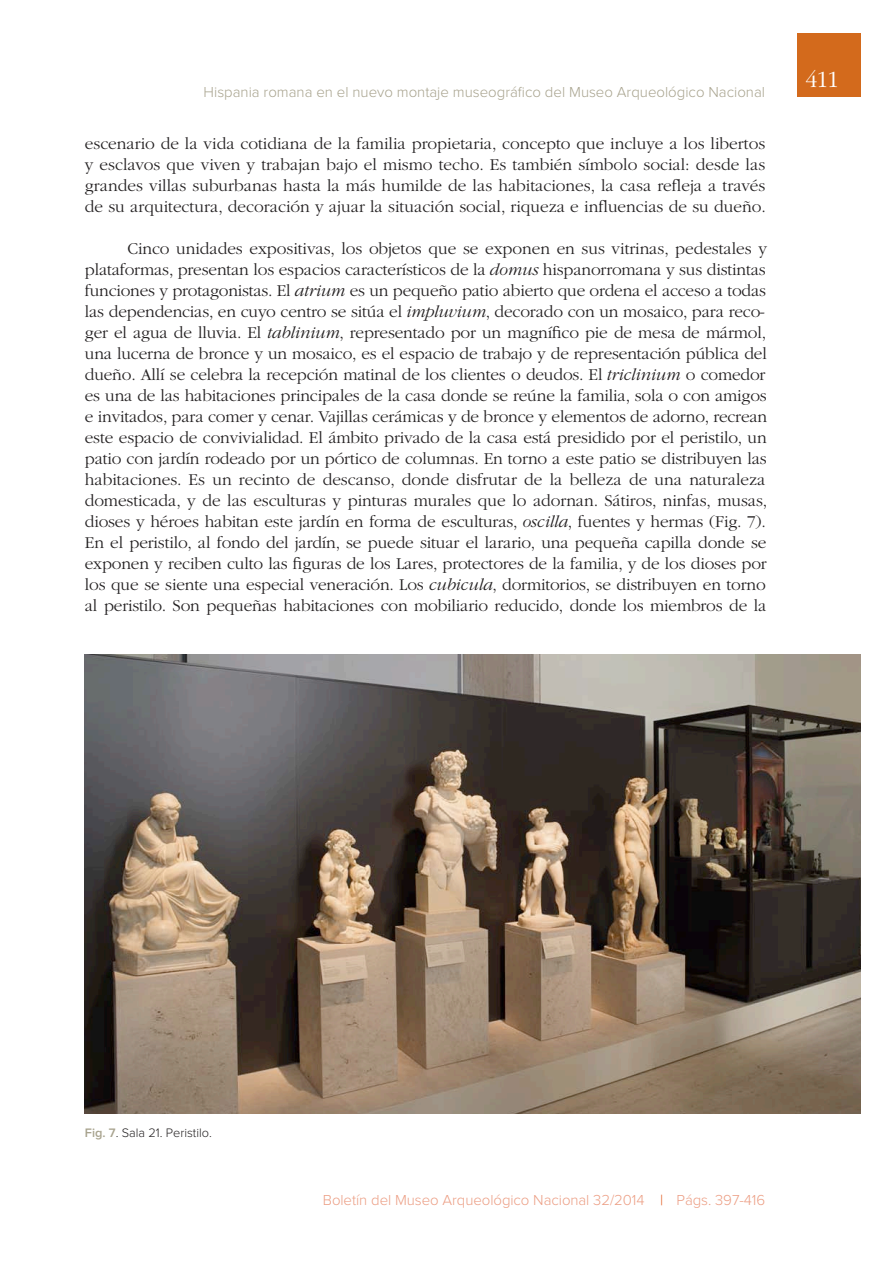
<style>
.page{position:relative;width:893px;height:1263px;background:#fff}
.page>*{position:absolute;margin:0;border:0;box-sizing:border-box;transform-origin:0 0}
.t1{font:300 24px "ITC Garamond Std";color:#fff}
.t2{font:300 17.25px/21px "ITC Garamond Std";letter-spacing:-.01em;color:#232021;text-align:justify}
.t3{font:300 15px "Proxima Nova";color:#a8a38e}
.t4{font:300 15px "Proxima Nova";letter-spacing:-.005em;color:#ec9e84}
.t5{font:300 12.75px "Proxima Nova";color:#232021}
.s1{font-style:italic}
.s2{font-weight:600;color:#a8a38e}
.s3{color:#e05517}
</style>
<div class="page">
<div style="left:797px;top:33px;width:64px;height:64px;background:#d36a1c"></div>
<img style="left:85px;top:655px;width:776px;height:459px">
<p class="t3" style="left:204px;top:85px;width:563px">Hispania romana en el nuevo montaje museográfico del Museo Arqueológico Nacional</p>
<p class="t2" style="left:85px;top:135px;width:682px">escenario de la vida cotidiana de la familia propietaria, concepto que incluye a los libertos y esclavos que viven y trabajan bajo el mismo techo. Es también símbolo social: desde las grandes villas suburbanas hasta la más humilde de las habitaciones, la casa refleja a través de su arquitectura, decoración y ajuar la situación social, riqueza e influencias de su dueño.</p>
<p class="t2" style="left:85px;top:240px;width:684px;text-align:left;text-indent:43px">Cinco unidades expositivas, los objetos que se exponen en sus vitrinas, pedestales y plataformas, presentan los espacios característicos de la <span class="s1">domus</span> hispanorromana y sus distintas funciones y protagonistas. El <span class="s1">atrium</span> es un pequeño patio abierto que ordena el acceso a todas las dependencias, en cuyo centro se sitúa el <span class="s1">impluvium</span>, decorado con un mosaico, para reco&shy;ger el agua de lluvia. El <span class="s1">tablinium</span>, representado por un magnífico pie de mesa de mármol, una lucerna de bronce y un mosaico, es el espacio de trabajo y de representación pública del dueño. Allí se celebra la recepción matinal de los clientes o deudos. El <span class="s1">triclinium</span> o comedor es una de las habitaciones principales de la casa donde se reúne la familia, sola o con amigos e invitados, para comer y cenar. Vajillas cerámicas y de bronce y elementos de adorno, recrean este espacio de convivialidad. El ámbito privado de la casa está presidido por el peristilo, un patio con jardín rodeado por un pórtico de columnas. En torno a este patio se distribuyen las habitaciones. Es un recinto de descanso, donde disfrutar de la belleza de una naturaleza domesticada, y de las esculturas y pinturas murales que lo adornan. Sátiros, ninfas, musas, dioses y héroes habitan este jardín en forma de esculturas, <span class="s1">oscilla</span>, fuentes y hermas (Fig. 7).<br>En el peristilo, al fondo del jardín, se puede situar el larario, una pequeña capilla donde se exponen y reciben culto las figuras de los Lares, protectores de la familia, y de los dioses por los que se siente una especial veneración. Los <span class="s1">cubicula</span>, dormitorios, se distribuyen en torno al peristilo. Son pequeñas habitaciones con mobiliario reducido, donde los miembros de la</p>
<p class="t1" style="left:805px;top:70px;width:35px">411</p>
<p class="t5" style="left:85px;top:1127px;width:129px"><span class="s2">Fig. 7</span>. Sala 21. Peristilo.</p>
<p class="t4" style="left:323px;top:1193px;width:444px">Boletín del Museo Arqueológico Nacional 32/2014 <span class="s3">|</span> Págs. 397-416</p>
</div>
